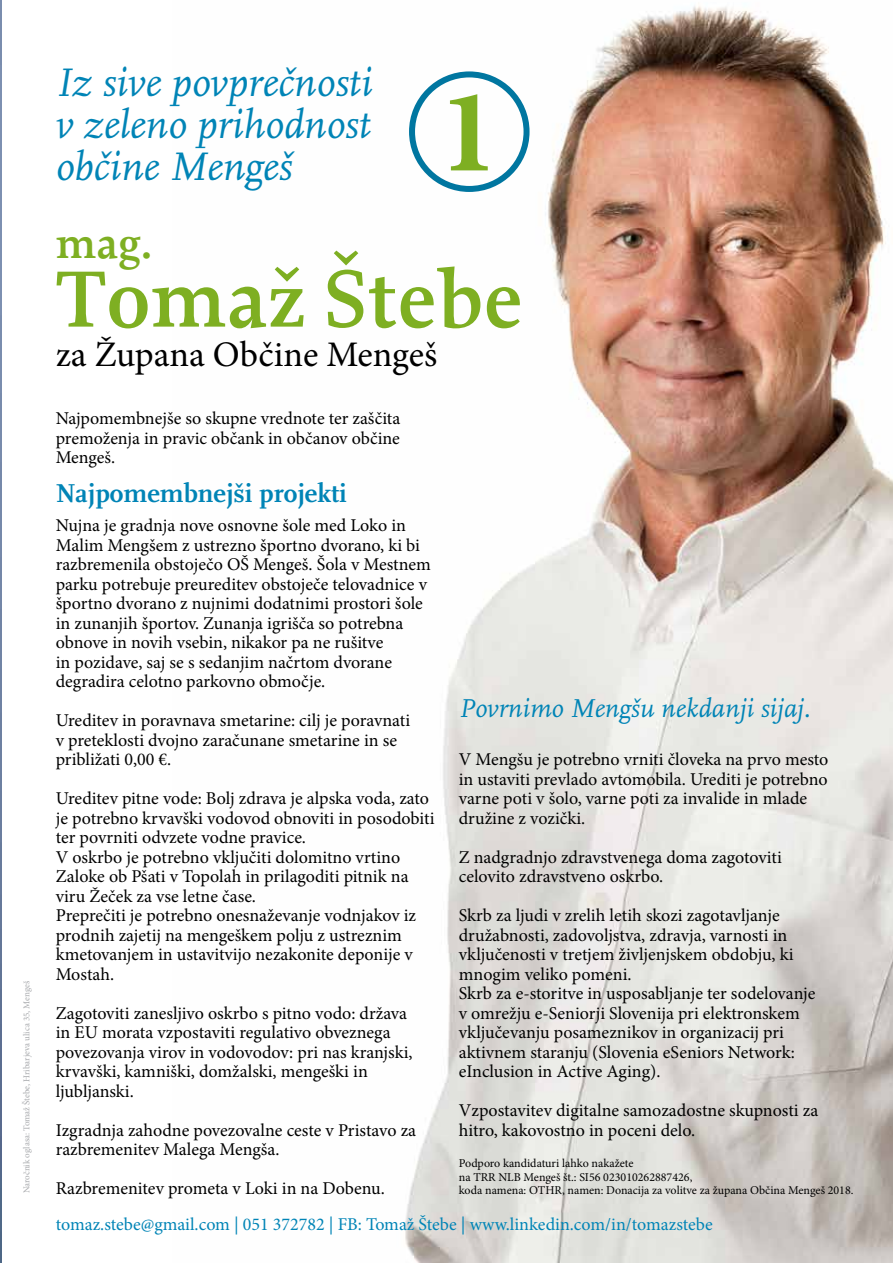
<style>
.page{position:relative;width:893px;height:1263px;background:#fff}
.page>*{position:absolute;margin:0;border:0;box-sizing:border-box;transform-origin:0 0}
.t1{font:700 120px "Minion Pro";color:#7eaf22}
.t2{font:700 84px "Proforma";color:#7eaf22}
.t3{font:700 45px "Proforma";color:#7eaf22}
.t4{font:italic 41.55px/42px "AE Scala";color:#0084b6;text-align:justify}
.t5{font:36px "Minion Pro";color:#000}
.t6{font:italic 27px "AE Scala";color:#0084b6}
.t7{font:700 27px "AE Scala";color:#0084b6}
.t8{font:18px/19.5px "Minion Pro";color:#000}
.t9{font:18px "Minion Pro";color:#0084b6}
.t10{font:12px/13.5px "Minion Pro";color:#000}
.t11{font:9px "Minion Pro";color:#a7a9ac}
</style>
<div class="page">
<img style="left:405px;top:6px;width:488px;height:1257px">
<div style="left:409px;top:71px;width:121px;height:121px;border:6px solid #0076a0;border-radius:50%"></div>
<img style="left:0;top:0;width:1px;height:1263px">
<p class="t11" style="left:21px;top:1193px;width:214px;rotate:-90deg">Naročnik oglasa: Tomaž Štebe, Hribarjeva ulica 35, Mengeš</p>
<h3 class="t4" style="left:56px;top:62px;width:318px">Iz sive povprečnosti v zeleno prihodnost občine Mengeš</h3>
<h1 class="t1" style="left:439px;top:48px;width:61px">1</h1>
<h3 class="t3" style="left:56px;top:215px;width:98px">mag.</h3>
<h2 class="t2" style="left:56px;top:247px;width:468px">Tomaž Štebe</h2>
<h3 class="t5" style="left:56px;top:330px;width:383px">za Župana Občine Mengeš</h3>
<p class="t8" style="left:56px;top:409px;width:346px;text-align:justify">Najpomembnejše so skupne vrednote ter zaščita premoženja in pravic občank in občanov občine Mengeš.</p>
<h3 class="t7" style="left:56px;top:478px;width:293px">Najpomembnejši projekti</h3>
<p class="t8" style="left:56px;top:516px;width:377px">Nujna je gradnja nove osnovne šole med Loko in Malim Mengšem z ustrezno športno dvorano, ki bi razbremenila obstoječo OŠ Mengeš. Šola v Mestnem parku potrebuje preureditev obstoječe telovadnice v športno dvorano z nujnimi dodatnimi prostori šole in zunanjih športov. Zunanja igrišča so potrebna obnove in novih vsebin, nikakor pa ne rušitve<br>in pozidave, saj se s sedanjim načrtom dvorane degradira celotno parkovno območje.</p>
<p class="t8" style="left:56px;top:711px;width:356px">Ureditev in poravnava smetarine: cilj je poravnati v preteklosti dvojno zaračunane smetarine in se približati 0,00 €.</p>
<p class="t8" style="left:56px;top:789px;width:380px">Ureditev pitne vode: Bolj zdrava je alpska voda, zato je potrebno krvavški vodovod obnoviti in posodobiti ter povrniti odvzete vodne pravice.<br>V oskrbo je potrebno vključiti dolomitno vrtino Zaloke ob Pšati v Topolah in prilagoditi pitnik na viru Žeček za vse letne čase.<br>Preprečiti je potrebno onesnaževanje vodnjakov iz prodnih zajetij na mengeškem polju z ustreznim kmetovanjem in ustavitvijo nezakonite deponije v Mostah.</p>
<p class="t8" style="left:56px;top:1003px;width:358px">Zagotoviti zanesljivo oskrbo s pitno vodo: država in EU morata vzpostaviti regulativo obveznega povezovanja virov in vodovodov: pri nas kranjski, krvavški, kamniški, domžalski, mengeški in ljubljanski.</p>
<p class="t8" style="left:56px;top:1120px;width:362px">Izgradnja zahodne povezovalne ceste v Pristavo za razbremenitev Malega Mengša.</p>
<p class="t8" style="left:56px;top:1179px;width:331px">Razbremenitev prometa v Loki in na Dobenu.</p>
<h3 class="t6" style="left:459px;top:694px;width:353px">Povrnimo Mengšu nekdanji sijaj.</h3>
<p class="t8" style="left:459px;top:750px;width:371px">V Mengšu je potrebno vrniti človeka na prvo mesto in ustaviti prevlado avtomobila. Urediti je potrebno varne poti v šolo, varne poti za invalide in mlade družine z vozički.</p>
<p class="t8" style="left:459px;top:847px;width:325px">Z nadgradnjo zdravstvenega doma zagotoviti celovito zdravstveno oskrbo.</p>
<p class="t8" style="left:459px;top:906px;width:358px">Skrb za ljudi v zrelih letih skozi zagotavljanje družabnosti, zadovoljstva, zdravja, varnosti in vključenosti v tretjem življenjskem obdobju, ki mnogim veliko pomeni.<br>Skrb za e-storitve in usposabljanje ter sodelovanje v omrežju e-Seniorji Slovenija pri elektronskem vključevanju posameznikov in organizacij pri aktivnem staranju (Slovenia eSeniors Network: eInclusion in Active Aging).</p>
<p class="t8" style="left:459px;top:1101px;width:361px">Vzpostavitev digitalne samozadostne skupnosti za hitro, kakovostno in poceni delo.</p>
<p class="t10" style="left:459px;top:1156px;width:396px">Podporo kandidaturi lahko nakažete<br>na TRR NLB Mengeš št.: SI56 023010262887426,<br>koda namena: OTHR, namen: Donacija za volitve za župana Občina Mengeš 2018.</p>
<p class="t9" style="left:56px;top:1212px;width:659px">tomaz.stebe@gmail.com | 051 372782 | FB: Tomaž Štebe | www.linkedin.com/in/tomazstebe</p>
</div>
